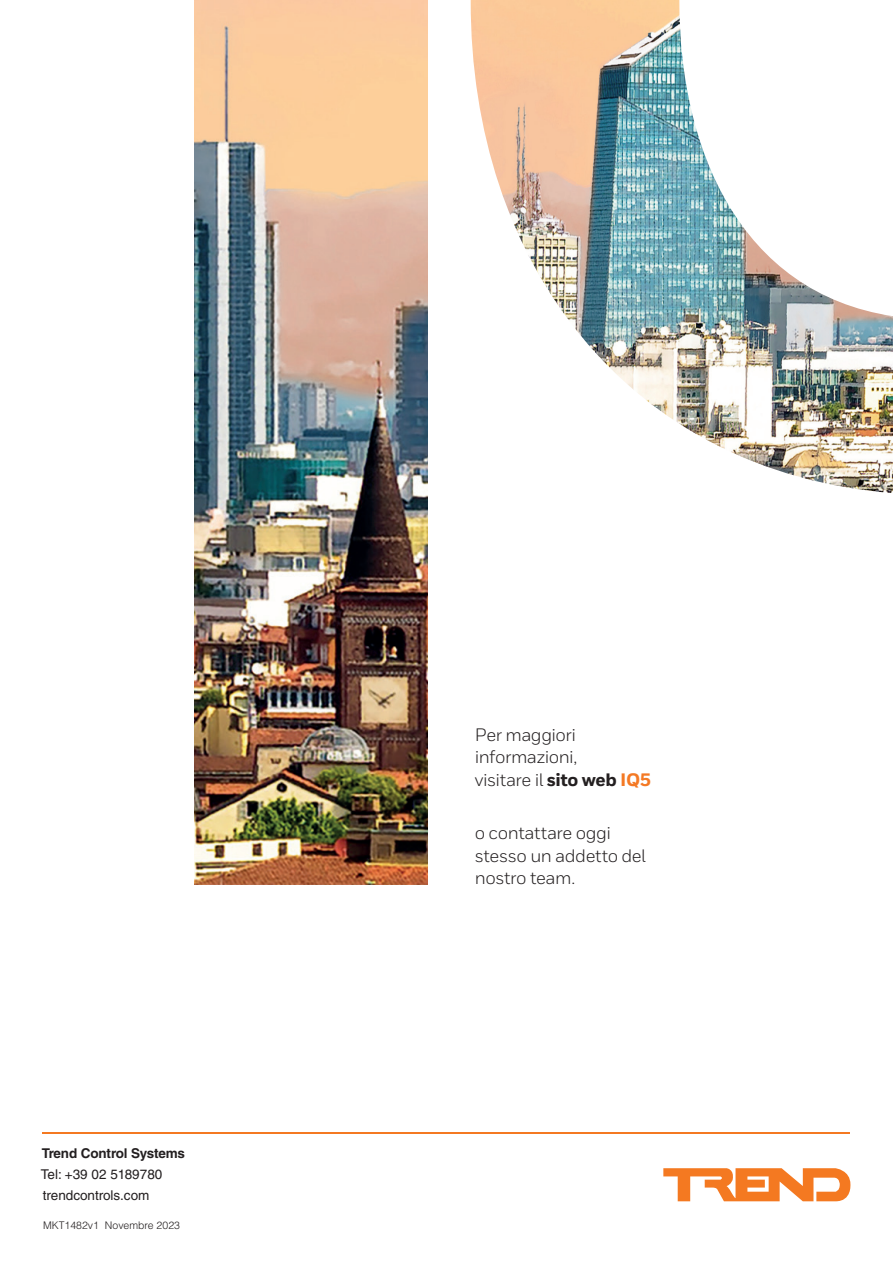
<style>
.page{position:relative;width:893px;height:1263px;background:#fff}
.page>*{position:absolute;margin:0;border:0;box-sizing:border-box;transform-origin:0 0}
.t1{font:18px/22.5px "Honeywell Sans";letter-spacing:-.025em;color:#231f20}
.t2{font:13.5px/21px "Helvetica LT Std";color:#231f20}
.t3{font:700 13.5px "Helvetica LT Std";letter-spacing:-.01em;color:#231f20}
.t4{font:300 10.5px "Helvetica LT Std";color:#231f20}
.s1{font-weight:800}
.s2{font-weight:800;color:#f47924}
</style>
<div class="page">
<svg style="left:663px;top:1168px;width:187px;height:33px"></svg>
<hr style="left:43px;top:1132px;width:807px;height:2px;background:#f47921">
<img style="left:194px;top:0;width:233px;height:884px">
<img style="left:471px;top:0;width:422px;height:493px">
<p class="t3" style="left:42px;top:1145px;width:145px">Trend Control Systems</p>
<p class="t2" style="left:41px;top:1163px;width:123px">Tel: +39 02 5189780 trendcontrols.com</p>
<p class="t4" style="left:43px;top:1218px;width:138px">MKT1482v1 Novembre 2023</p>
<p class="t1" style="left:475px;top:723px;width:178px">Per maggiori informazioni,<br>visitare il <span class="s1">sito web</span> <span class="s2">IQ5</span></p>
<p class="t1" style="left:475px;top:822px;width:173px">o contattare oggi stesso un addetto del nostro team.</p>
</div>
